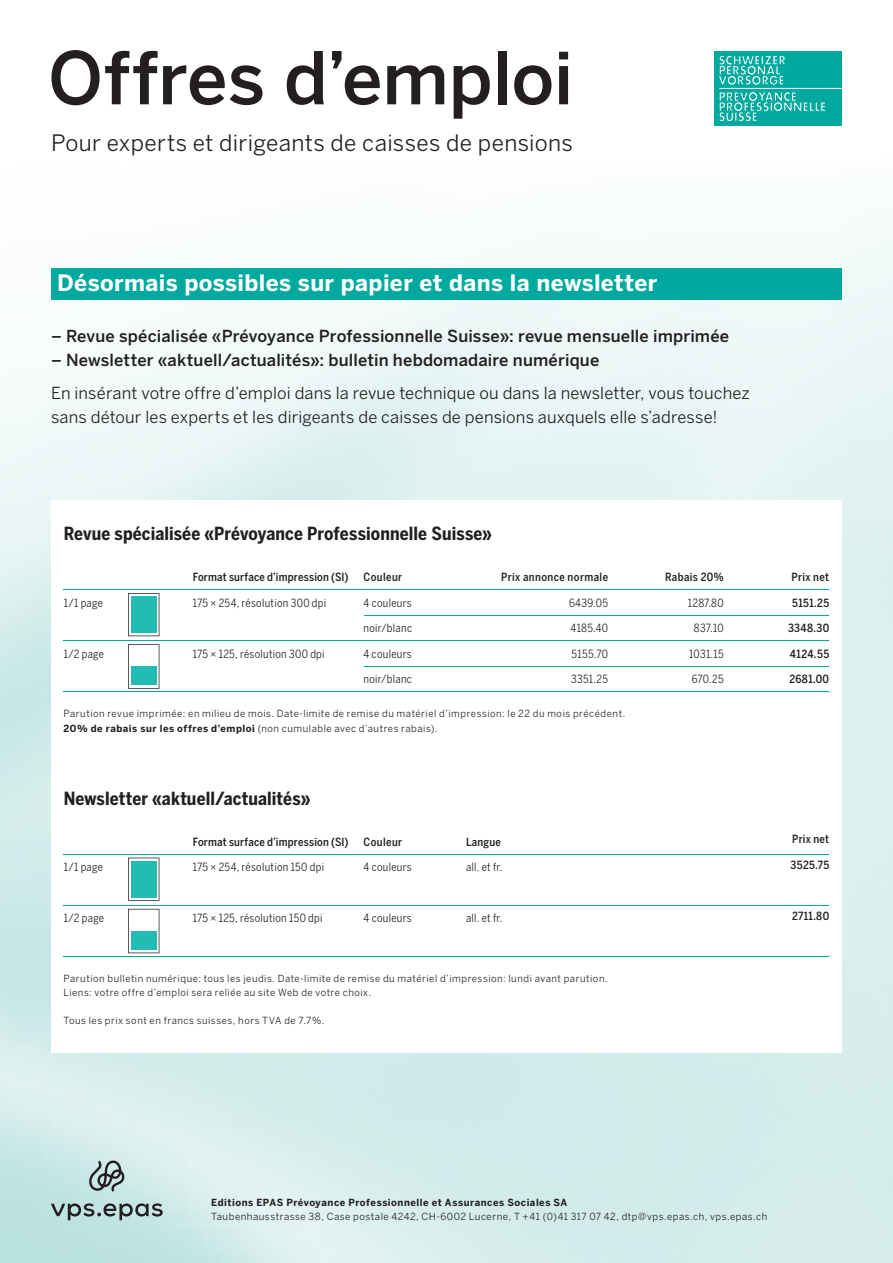
<style>
.page{position:relative;width:893px;height:1263px;background:#fff}
.page>*{position:absolute;margin:0;border:0;box-sizing:border-box;transform-origin:0 0}
.t1{font:500 72px "Benton Sans";letter-spacing:-.005em;color:#231f20}
.t2{font:700 22.5px "Benton Sans";letter-spacing:.015em;color:#fff}
.t3{font:22.5px "Benton Sans";letter-spacing:.015em;color:#231f20}
.t4{font:700 18px "Benton Sans Cond";letter-spacing:.005em;color:#231f20}
.t5{font:16.5px/24px "Benton Sans";letter-spacing:.01em;color:#231f20}
.t6{font:500 16.5px "Benton Sans";letter-spacing:.01em;color:#231f20}
.t7{font:11.25px "Benton Sans Cond";letter-spacing:.025em;color:#231f20}
.t8{font:500 11.25px "Benton Sans Cond";letter-spacing:.03em;color:#231f20}
.t9{font:9.75px/14.2px "Benton Sans";letter-spacing:.055em;color:#231f20}
.t10{font:700 9.75px "Benton Sans";letter-spacing:.055em;color:#231f20}
.s1{font-weight:700}
</style>
<div class="page">
<hr style="left:364px;top:666px;width:75px;height:1px;background:#00a99d">
<hr style="left:439px;top:666px;width:169px;height:1px;background:#00a99d">
<hr style="left:608px;top:666px;width:116px;height:1px;background:#00a99d">
<hr style="left:724px;top:666px;width:105px;height:1px;background:#00a99d">
<hr style="left:64px;top:640px;width:129px;height:1px;background:#00a99d">
<hr style="left:193px;top:640px;width:171px;height:1px;background:#00a99d">
<hr style="left:364px;top:640px;width:75px;height:1px;background:#00a99d">
<hr style="left:439px;top:640px;width:169px;height:1px;background:#00a99d">
<hr style="left:608px;top:640px;width:116px;height:1px;background:#00a99d">
<hr style="left:724px;top:640px;width:105px;height:1px;background:#00a99d">
<hr style="left:364px;top:615px;width:75px;height:1px;background:#00a99d">
<hr style="left:439px;top:615px;width:169px;height:1px;background:#00a99d">
<hr style="left:608px;top:615px;width:116px;height:1px;background:#00a99d">
<hr style="left:724px;top:615px;width:105px;height:1px;background:#00a99d">
<hr style="left:64px;top:691px;width:129px;height:1px;background:#00a99d">
<hr style="left:193px;top:691px;width:171px;height:1px;background:#00a99d">
<hr style="left:364px;top:691px;width:75px;height:1px;background:#00a99d">
<hr style="left:439px;top:691px;width:169px;height:1px;background:#00a99d">
<hr style="left:608px;top:691px;width:116px;height:1px;background:#00a99d">
<hr style="left:724px;top:691px;width:105px;height:1px;background:#00a99d">
<hr style="left:64px;top:589px;width:129px;height:1px;background:#00a99d">
<hr style="left:193px;top:589px;width:171px;height:1px;background:#00a99d">
<hr style="left:364px;top:589px;width:75px;height:1px;background:#00a99d">
<hr style="left:439px;top:589px;width:169px;height:1px;background:#00a99d">
<hr style="left:608px;top:589px;width:116px;height:1px;background:#00a99d">
<hr style="left:724px;top:589px;width:105px;height:1px;background:#00a99d">
<hr style="left:64px;top:905px;width:129px;height:1px;background:#00a99d">
<hr style="left:193px;top:905px;width:171px;height:1px;background:#00a99d">
<hr style="left:364px;top:905px;width:102px;height:1px;background:#00a99d">
<hr style="left:466px;top:905px;width:146px;height:1px;background:#00a99d">
<hr style="left:612px;top:905px;width:121px;height:1px;background:#00a99d">
<hr style="left:733px;top:905px;width:96px;height:1px;background:#00a99d">
<hr style="left:64px;top:956px;width:129px;height:1px;background:#00a99d">
<hr style="left:193px;top:956px;width:171px;height:1px;background:#00a99d">
<hr style="left:364px;top:956px;width:102px;height:1px;background:#00a99d">
<hr style="left:466px;top:956px;width:146px;height:1px;background:#00a99d">
<hr style="left:612px;top:956px;width:121px;height:1px;background:#00a99d">
<hr style="left:733px;top:956px;width:96px;height:1px;background:#00a99d">
<hr style="left:64px;top:854px;width:129px;height:1px;background:#00a99d">
<hr style="left:193px;top:854px;width:171px;height:1px;background:#00a99d">
<hr style="left:364px;top:854px;width:102px;height:1px;background:#00a99d">
<hr style="left:466px;top:854px;width:146px;height:1px;background:#00a99d">
<hr style="left:612px;top:854px;width:121px;height:1px;background:#00a99d">
<hr style="left:733px;top:854px;width:96px;height:1px;background:#00a99d">
<div style="left:51px;top:268px;width:791px;height:32px;background:#00a99d"></div>
<div style="left:714px;top:51px;width:128px;height:75px;background:#00a99d"></div>
<svg style="left:719px;top:55px;width:67px;height:30px"></svg>
<svg style="left:719px;top:92px;width:106px;height:30px"></svg>
<hr style="left:719px;top:88px;width:123px;height:1px;background:#fff">
<svg style="left:128px;top:593px;width:31px;height:43px"></svg>
<div style="left:131px;top:596px;width:25px;height:37px;background:#22bcb5"></div>
<svg style="left:128px;top:857px;width:31px;height:44px"></svg>
<div style="left:131px;top:861px;width:25px;height:36px;background:#22bcb5"></div>
<svg style="left:128px;top:644px;width:31px;height:45px"></svg>
<div style="left:131px;top:666px;width:25px;height:19px;background:#22bcb5"></div>
<svg style="left:128px;top:909px;width:31px;height:44px"></svg>
<div style="left:131px;top:931px;width:25px;height:19px;background:#22bcb5"></div>
<svg style="left:51px;top:1203px;width:112px;height:17px;background:#8ca2a1"></svg>
<svg style="left:85px;top:1159px;width:40px;height:35px"></svg>
<h1 class="t1" style="left:48px;top:35px;width:527px">Offres d’emploi</h1>
<h2 class="t3" style="left:51px;top:129px;width:523px">Pour experts et dirigeants de caisses de pensions</h2>
<h2 class="t2" style="left:57px;top:270px;width:602px">Désormais possibles sur papier et dans la newsletter</h2>
<h3 class="t6" style="left:51px;top:326px;width:680px">– Revue spécialisée «Prévoyance Professionnelle Suisse»: revue mensuelle imprimée</h3>
<h3 class="t6" style="left:51px;top:350px;width:550px">– Newsletter «aktuell/actualités»: bulletin hebdomadaire numérique</h3>
<h3 class="t5" style="left:51px;top:380px;width:700px">En insérant votre offre d’emploi dans la revue technique ou dans la newsletter, vous touchez sans détour les experts et les dirigeants de caisses de pensions auxquels elle s’adresse!</h3>
<h3 class="t4" style="left:64px;top:523px;width:430px">Revue spécialisée «Prévoyance Professionnelle Suisse»</h3>
<p class="t8" style="left:193px;top:570px;width:157px">Format surface d’impression (SI)</p>
<p class="t8" style="left:364px;top:570px;width:40px">Couleur</p>
<p class="t8" style="left:501px;top:570px;width:108px">Prix annonce normale</p>
<p class="t8" style="left:665px;top:570px;width:60px">Rabais 20%</p>
<p class="t8" style="left:791px;top:570px;width:39px">Prix net</p>
<p class="t7" style="left:64px;top:596px;width:41px">1/1 page</p>
<p class="t7" style="left:193px;top:596px;width:135px">175 × 254, résolution 300 dpi</p>
<p class="t7" style="left:364px;top:596px;width:50px">4 couleurs</p>
<p class="t7" style="left:569px;top:596px;width:40px">6439.05</p>
<p class="t7" style="left:688px;top:596px;width:37px">1287.80</p>
<p class="t8" style="left:792px;top:596px;width:38px">5151.25</p>
<p class="t7" style="left:364px;top:621px;width:50px">noir/blanc</p>
<p class="t7" style="left:571px;top:621px;width:39px">4185.40</p>
<p class="t7" style="left:694px;top:621px;width:31px">837.10</p>
<p class="t8" style="left:788px;top:621px;width:43px">3348.30</p>
<p class="t7" style="left:64px;top:647px;width:42px">1/2 page</p>
<p class="t7" style="left:193px;top:647px;width:133px">175 × 125, résolution 300 dpi</p>
<p class="t7" style="left:364px;top:647px;width:50px">4 couleurs</p>
<p class="t7" style="left:572px;top:647px;width:38px">5155.70</p>
<p class="t7" style="left:689px;top:647px;width:36px">1031.15</p>
<p class="t8" style="left:790px;top:647px;width:41px">4124.55</p>
<p class="t7" style="left:364px;top:672px;width:50px">noir/blanc</p>
<p class="t7" style="left:571px;top:672px;width:39px">3351.25</p>
<p class="t7" style="left:692px;top:672px;width:33px">670.25</p>
<p class="t8" style="left:789px;top:672px;width:41px">2681.00</p>
<p class="t9" style="left:63px;top:707px;width:563px">Parution revue imprimée: en milieu de mois. Date-limite de remise du matériel d’impression: le 22 du mois précédent.<br><span class="s1">20% de rabais sur les offres d’emploi</span> (non cumulable avec d’autres rabais).</p>
<h3 class="t4" style="left:64px;top:787px;width:248px">Newsletter «aktuell/actualités»</h3>
<p class="t8" style="left:193px;top:835px;width:157px">Format surface d’impression (SI)</p>
<p class="t8" style="left:364px;top:835px;width:40px">Couleur</p>
<p class="t8" style="left:466px;top:835px;width:36px">Langue</p>
<p class="t8" style="left:792px;top:833px;width:39px">Prix net</p>
<p class="t7" style="left:64px;top:860px;width:41px">1/1 page</p>
<p class="t7" style="left:193px;top:860px;width:133px">175 × 254, résolution 150 dpi</p>
<p class="t7" style="left:364px;top:860px;width:50px">4 couleurs</p>
<p class="t7" style="left:466px;top:860px;width:38px">all. et fr.</p>
<p class="t8" style="left:791px;top:858px;width:40px">3525.75</p>
<p class="t7" style="left:64px;top:911px;width:42px">1/2 page</p>
<p class="t7" style="left:193px;top:911px;width:131px">175 × 125, résolution 150 dpi</p>
<p class="t7" style="left:364px;top:911px;width:50px">4 couleurs</p>
<p class="t7" style="left:466px;top:911px;width:38px">all. et fr.</p>
<p class="t8" style="left:792px;top:909px;width:39px">2711.80</p>
<p class="t9" style="left:63px;top:971px;width:546px">Parution bulletin numérique: tous les jeudis. Date-limite de remise du matériel d’impression: lundi avant parution.<br>Liens: votre offre d’emploi sera reliée au site Web de votre choix.</p>
<p class="t9" style="left:63px;top:1013px;width:262px">Tous les prix sont en francs suisses, hors TVA de 7.7%.</p>
<p class="t10" style="left:211px;top:1196px;width:358px">Editions EPAS Prévoyance Professionnelle et Assurances Sociales SA</p>
<p class="t9" style="left:211px;top:1209px;width:558px">Taubenhausstrasse 38, Case postale 4242, CH-6002 Lucerne, T +41 (0)41 317 07 42, dtp@vps.epas.ch, vps.epas.ch</p>
</div>
